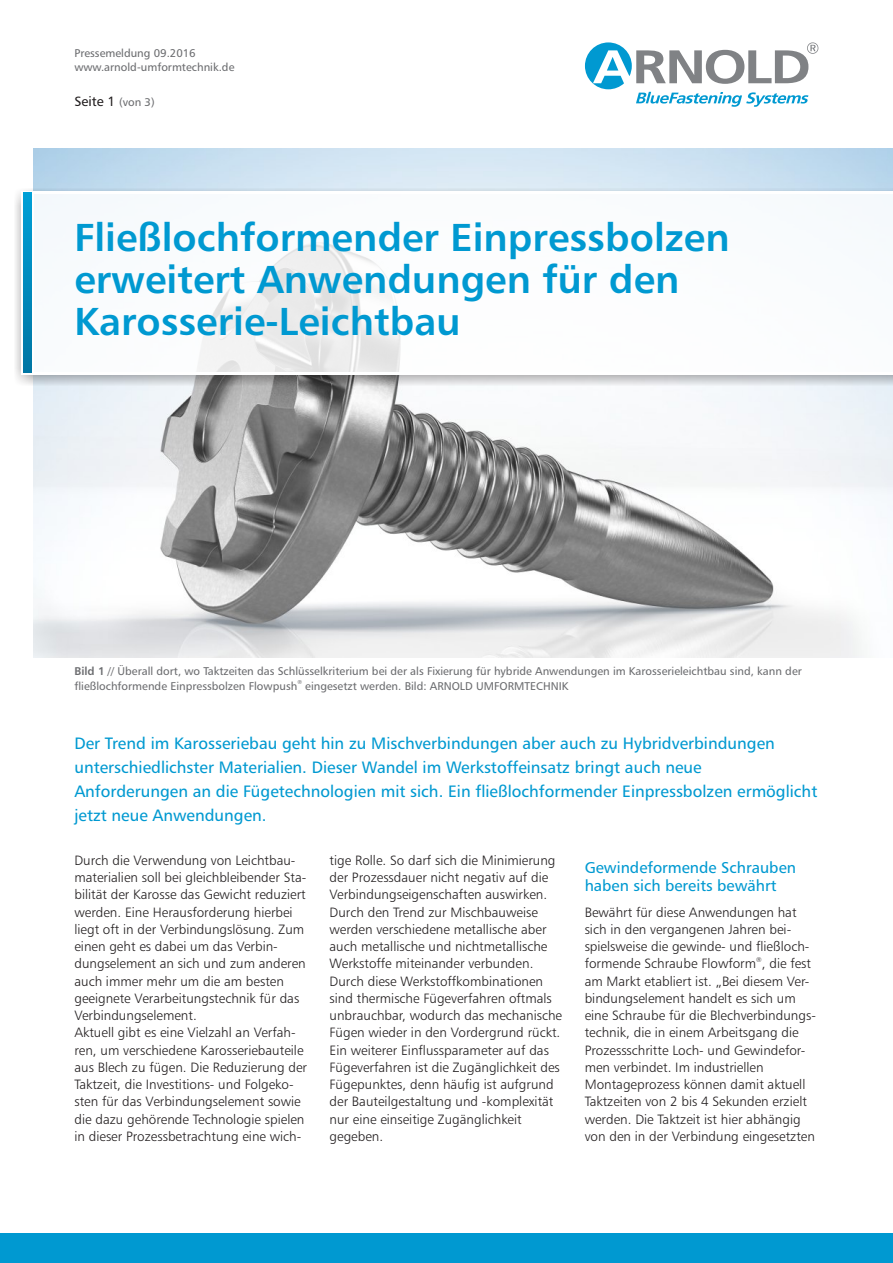
<style>
.page{position:relative;width:893px;height:1263px;background:#fff}
.page>*{position:absolute;margin:0;border:0;box-sizing:border-box;transform-origin:0 0}
.t1{font:39px/42px "Humanist 777 BT Bold B";color:#0099d1}
.t2{font:16.5px/24px "Humanist 777 BT Roman B";color:#0099d1}
.t3{font:15.75px/17.4px "Humanist 777 BT Roman B";color:#0099d1}
.t4{font:13.5px/17.2px "Humanist 777 BT Light B";color:#231f20}
.t5{font:13.5px "Humanist 777 BT Roman B";color:#231f20}
.t6{font:11.25px/13.6px "Humanist 777 BT Roman B";color:#6c6d70}
.t7{font:6.75px "Humanist 777 BT Light B";color:#231f20}
.t8{font:5.7px "Humanist 777 BT Roman B";color:#6c6d70}
.s1{font-size:11.25px;color:#6c6d70}
.s2{font-family:"Humanist 777 BT Bold B"}
</style>
<div class="page">
<img style="left:34px;top:149px;width:859px;height:509px">
<div style="left:14px;top:188px;width:879px;height:198px;background:#231f20;opacity:.49"></div>
<div style="left:34px;top:193px;width:859px;height:179px;background:#fff"></div>
<div style="left:0;top:1233px;width:893px;height:30px;background:#0099d1"></div>
<svg style="left:585px;top:42px;width:233px;height:65px"></svg>
<hr style="left:34px;top:191px;width:859px;height:2px;background:#fff">
<hr style="left:34px;top:372px;width:859px;height:3px;background:#fff">
<div style="left:21px;top:191px;width:13px;height:184px;background:#fff"></div>
<svg style="left:23px;top:193px;width:9px;height:179px;background:#008abd"></svg>
<p class="t6" style="left:74px;top:48px;width:162px">Pressemeldung 09.2016 www.arnold-umformtechnik.de</p>
<p class="t5" style="left:74px;top:96px;width:82px">Seite 1 <span class="s1">(von 3)</span></p>
<h1 class="t1" style="left:74px;top:220px;width:657px">Fließlochformender Einpressbolzen erweitert Anwendungen für den<br>Karosserie-Leichtbau</h1>
<p class="t6" style="left:74px;top:665px;width:729px"><span class="s2">Bild 1</span> // Überall dort, wo Taktzeiten das Schlüsselkriterium bei der als Fixierung für hybride Anwendungen im Karosserieleichtbau sind, kann der</p>
<p class="t8" style="left:297px;top:679px;width:6px">®</p>
<p class="t6" style="left:74px;top:680px;width:495px">fließlochformende Einpressbolzen Flowpush eingesetzt werden. Bild: ARNOLD UMFORMTECHNIK</p>
<p class="t2" style="left:74px;top:732px;width:744px">Der Trend im Karosseriebau geht hin zu Mischverbindungen aber auch zu Hybridverbindungen unterschiedlichster Materialien. Dieser Wandel im Werkstoffeinsatz bringt auch neue Anforderungen an die Fügetechnologien mit sich. Ein fließlochformender Einpressbolzen ermöglicht jetzt neue Anwendungen.</p>
<p class="t4" style="left:74px;top:853px;width:234px">Durch die Verwendung von Leichtbau&shy;materialien soll bei gleichbleibender Sta&shy;bilität der Karosse das Gewicht reduziert werden. Eine Herausforderung hierbei liegt oft in der Verbindungslösung. Zum einen geht es dabei um das Verbin&shy;dungselement an sich und zum anderen auch immer mehr um die am besten geeignete Verarbeitungstechnik für das Verbindungselement.<br>Aktuell gibt es eine Vielzahl an Verfah&shy;ren, um verschiedene Karosseriebauteile aus Blech zu fügen. Die Reduzierung der Taktzeit, die Investitions- und Folgeko&shy;sten für das Verbindungselement sowie die dazu gehörende Technologie spielen in dieser Prozessbetrachtung eine wich-</p>
<p class="t4" style="left:330px;top:853px;width:234px">tige Rolle. So darf sich die Minimierung der Prozessdauer nicht negativ auf die Verbindungseigenschaften auswirken.<br>Durch den Trend zur Mischbauweise werden verschiedene metallische aber auch metallische und nichtmetallische Werkstoffe miteinander verbunden.<br>Durch diese Werkstoffkombinationen sind thermische Fügeverfahren oftmals unbrauchbar, wodurch das mechanische Fügen wieder in den Vordergrund rückt.<br>Ein weiterer Einflussparameter auf das Fügeverfahren ist die Zugänglichkeit des Fügepunktes, denn häufig ist aufgrund der Bauteilgestaltung und -komplexität nur eine einseitige Zugänglichkeit gegeben.</p>
<p class="t3" style="left:585px;top:861px;width:213px">Gewindeformende Schrauben haben sich bereits bewährt</p>
<p class="t4" style="left:585px;top:904px;width:226px">Bewährt für diese Anwendungen hat sich in den vergangenen Jahren bei&shy;spielsweise die gewinde- und fließloch-</p>
<p class="t7" style="left:756px;top:956px;width:7px">®</p>
<p class="t4" style="left:585px;top:956px;width:233px">formende Schraube Flowform , die fest am Markt etabliert ist. „Bei diesem Ver&shy;bindungselement handelt es sich um eine Schraube für die Blechverbindungs&shy;technik, die in einem Arbeitsgang die Prozessschritte Loch- und Gewindefor&shy;men verbindet. Im industriellen Montageprozess können damit aktuell Taktzeiten von 2 bis 4 Sekunden erzielt werden. Die Taktzeit ist hier abhängig von den in der Verbindung eingesetzten</p>
</div>
